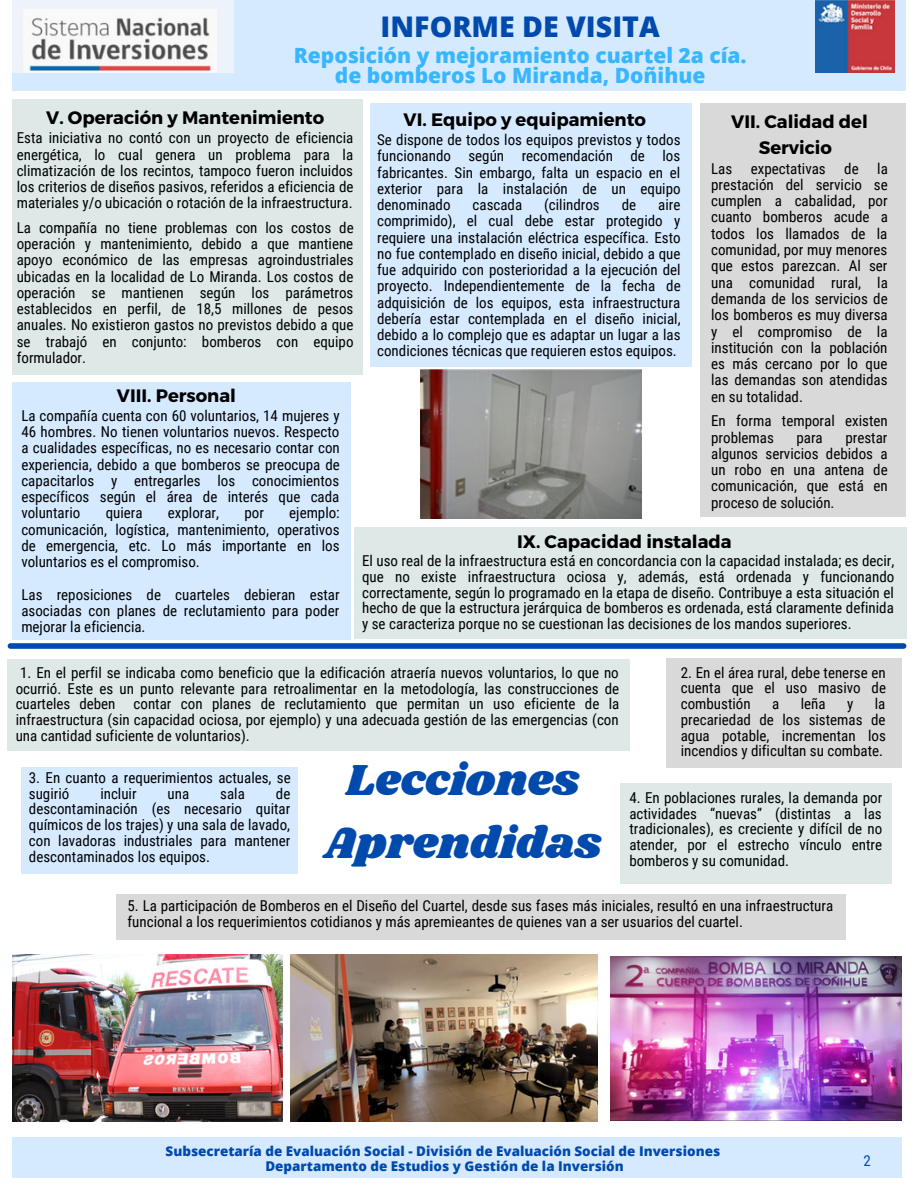
<style>
.page{position:relative;width:918px;height:1188px;background:#fff}
.page>*{position:absolute;margin:0;border:0;box-sizing:border-box;transform-origin:0 0}
.t1{font:45px/63px "Shrikhand";color:#004aad;text-align:center}
.t2{font:800 28.5px "Open Sans";color:#004aad}
.t3{font:800 21px/20.2px "Open Sans";color:#38b6ff;text-align:center}
.t4{font:700 18px/26.4px "Montserrat";color:#000;text-align:center}
.t5{font:15px/16.2px "Roboto Condensed";color:#000;text-align:justify}
.t6{font:15px "Roboto Condensed";color:#004aad}
.t7{font:800 13.5px/14.5px "Open Sans";color:#004aad;text-align:center}
</style>
<div class="page">
<div style="left:12px;top:0;width:893px;height:91px;background:#d5eaff"></div>
<img style="left:12px;top:0;width:222px;height:72px">
<div style="left:8px;top:659px;width:622px;height:91px;background:#dde8e7"></div>
<div style="left:666px;top:658px;width:235px;height:109px;background:#d9d9d9"></div>
<div style="left:10px;top:643px;width:894px;height:6px;background:#004aad"></div>
<div style="left:12px;top:99px;width:350px;height:276px;background:#dde8e7"></div>
<div style="left:354px;top:528px;width:552px;height:111px;background:#dde8e7"></div>
<div style="left:700px;top:103px;width:205px;height:414px;background:#d9d9d9"></div>
<div style="left:22px;top:767px;width:276px;height:107px;background:#d5eaff"></div>
<div style="left:620px;top:783px;width:271px;height:100px;background:#dde8e7"></div>
<div style="left:116px;top:894px;width:730px;height:45px;background:#d9d9d9"></div>
<div style="left:13px;top:1137px;width:889px;height:40px;background:#d5eaff"></div>
<img style="left:816px;top:0;width:78px;height:72px">
<div style="left:370px;top:103px;width:322px;height:264px;background:#d5eaff"></div>
<img style="left:420px;top:369px;width:222px;height:150px">
<img style="left:12px;top:955px;width:270px;height:166px">
<img style="left:610px;top:956px;width:292px;height:165px">
<img style="left:290px;top:955px;width:307px;height:166px">
<div style="left:12px;top:383px;width:338px;height:257px;background:#d5eaff"></div>
<h2 class="t2" style="left:381px;top:7px;width:281px">INFORME DE VISITA</h2>
<h3 class="t3" style="left:294px;top:45px;width:455px">Reposición y mejoramiento cuartel 2a cía. de bomberos Lo Miranda, Doñihue</h3>
<p class="t4" style="left:46px;top:104px;width:280px">V. Operación y Mantenimiento</p>
<p class="t5" style="left:17px;top:130px;width:338px">Esta iniciativa no contó con un proyecto de eficiencia energética, lo cual genera un problema para la climatización de los recintos, tampoco fueron incluidos los criterios de diseños pasivos, referidos a eficiencia de materiales y/o ubicación o rotación de la infraestructura.</p>
<p class="t5" style="left:17px;top:220px;width:338px">La compañía no tiene problemas con los costos de operación y mantenimiento, debido a que mantiene apoyo económico de las empresas agroindustriales ubicadas en la localidad de Lo Miranda. Los costos de operación se mantienen según los parámetros establecidos en perfil, de 18,5 millones de pesos anuales. No existieron gastos no previstos debido a que se trabajó en conjunto: bomberos con equipo formulador.</p>
<p class="t4" style="left:117px;top:381px;width:120px">VIII. Personal</p>
<p class="t5" style="left:21px;top:408px;width:320px">La compañía cuenta con 60 voluntarios, 14 mujeres y 46 hombres. No tienen voluntarios nuevos. Respecto a cualidades específicas, no es necesario contar con experiencia, debido a que bomberos se preocupa de capacitarlos y entregarles los conocimientos específicos según el área de interés que cada voluntario</p>
<p class="t5" style="left:21px;top:505px;width:320px;text-indent:268px">ejemplo: comunicación, logística, mantenimiento, operativos de emergencia, etc. Lo más importante en los voluntarios es el compromiso.</p>
<p class="t5" style="left:21px;top:586px;width:320px">Las reposiciones de cuarteles debieran estar asociadas con planes de reclutamiento para poder mejorar la eficiencia.</p>
<p class="t5" style="left:106px;top:505px;width:38px">quiera</p>
<p class="t5" style="left:168px;top:505px;width:53px">explorar,</p>
<p class="t5" style="left:245px;top:505px;width:21px">por</p>
<p class="t4" style="left:404px;top:105px;width:244px">VI. Equipo y equipamiento</p>
<p class="t5" style="left:377px;top:132px;width:305px">Se dispone de todos los equipos previstos y todos funcionando según recomendación de los fabricantes. Sin embargo, falta un espacio en el exterior para la instalación de un equipo denominado</p>
<p class="t5" style="left:473px;top:197px;width:51px">cascada</p>
<p class="t5" style="left:544px;top:197px;width:57px">(cilindros</p>
<p class="t5" style="left:622px;top:197px;width:16px">de</p>
<p class="t5" style="left:377px;top:197px;width:305px;text-indent:281px">aire comprimido), el cual debe estar protegido y requiere una instalación eléctrica específica. Esto no fue contemplado en diseño inicial, debido a que fue adquirido con posterioridad a la ejecución del proyecto. Independientemente de la fecha de adquisición de los equipos, esta infraestructura debería estar contemplada en el diseño inicial, debido a lo complejo que es adaptar un lugar a las condiciones técnicas que requieren estos equipos.</p>
<p class="t4" style="left:731px;top:107px;width:138px">VII. Calidad del<br>Servicio</p>
<p class="t5" style="left:711px;top:160px;width:178px">Las expectativas de la prestación del servicio se cumplen a cabalidad, por cuanto bomberos acude a todos los llamados de la comunidad, por muy menores que estos parezcan. Al ser una comunidad rural, la demanda de los servicios de los bomberos es muy diversa y el compromiso de la institución con la población es más cercano por lo que las demandas son atendidas en su totalidad.</p>
<p class="t5" style="left:711px;top:413px;width:178px">En forma temporal existen problemas</p>
<p class="t5" style="left:711px;top:429px;width:178px;text-indent:134px">prestar algunos servicios debidos a un robo en una antena de comunicación, que está en proceso de solución.</p>
<p class="t5" style="left:796px;top:429px;width:28px">para</p>
<p class="t4" style="left:517px;top:528px;width:216px">IX. Capacidad instalada</p>
<p class="t5" style="left:362px;top:553px;width:534px;line-height:15.8px">El uso real de la infraestructura está en concordancia con la capacidad instalada; es decir, que no existe infraestructura ociosa y, además, está ordenada y funcionando correctamente, según lo programado en la etapa de diseño. Contribuye a esta situación el hecho de que la estructura jerárquica de bomberos es ordenada, está claramente definida y se caracteriza porque no se cuestionan las decisiones de los mandos superiores.</p>
<p class="t5" style="left:16px;top:665px;width:605px;line-height:15.8px;text-indent:5px">1. En el perfil se indicaba como beneficio que la edificación atraería nuevos voluntarios, lo que no ocurrió. Este es un punto relevante para retroalimentar en la metodología, las construcciones de cuarteles deben contar con planes de reclutamiento que permitan un uso eficiente de la infraestructura (sin capacidad ociosa, por ejemplo) y una adecuada gestión de las emergencias (con una cantidad suficiente de voluntarios).</p>
<p class="t5" style="left:681px;top:665px;width:207px;line-height:15.8px">2. En el área rural, debe tenerse en cuenta que el uso masivo de combustión</p>
<p class="t5" style="left:681px;top:696px;width:207px;line-height:15.8px;text-indent:194px">la precariedad de los sistemas de agua potable, incrementan los incendios y dificultan su combate.</p>
<p class="t5" style="left:772px;top:696px;width:9px">a</p>
<p class="t5" style="left:801px;top:696px;width:26px">leña</p>
<p class="t5" style="left:847px;top:696px;width:8px">y</p>
<h1 class="t1" style="left:324px;top:751px;width:279px">Lecciones<br>Aprendidas</h1>
<p class="t5" style="left:29px;top:770px;width:263px;line-height:15.8px">3. En cuanto a requerimientos actuales, se sugirió</p>
<p class="t5" style="left:29px;top:786px;width:263px;line-height:15.8px;text-indent:247px">de descontaminación (es necesario quitar químicos de los trajes) y una sala de lavado, con lavadoras industriales para mantener descontaminados los equipos.</p>
<p class="t5" style="left:100px;top:785px;width:38px">incluir</p>
<p class="t5" style="left:168px;top:785px;width:23px">una</p>
<p class="t5" style="left:220px;top:785px;width:26px">sala</p>
<p class="t5" style="left:629px;top:790px;width:255px;line-height:15.8px">4. En poblaciones rurales, la demanda por actividades “nuevas” (distintas a las tradicionales), es creciente y difícil de no atender, por el estrecho vínculo entre bomberos y su comunidad.</p>
<p class="t5" style="left:128px;top:898px;width:707px;line-height:15.8px">5. La participación de Bomberos en el Diseño del Cuartel, desde sus fases más iniciales, resultó en una infraestructura funcional a los requerimientos cotidianos y más apremieantes de quienes van a ser usuarios del cuartel.</p>
<p class="t7" style="left:166px;top:1144px;width:556px">Subsecretaría de Evaluación Social - División de Evaluación Social de Inversiones<br>Departamento de Estudios y Gestión de la Inversión</p>
<p class="t6" style="left:864px;top:1152px;width:9px">2</p>
</div>
